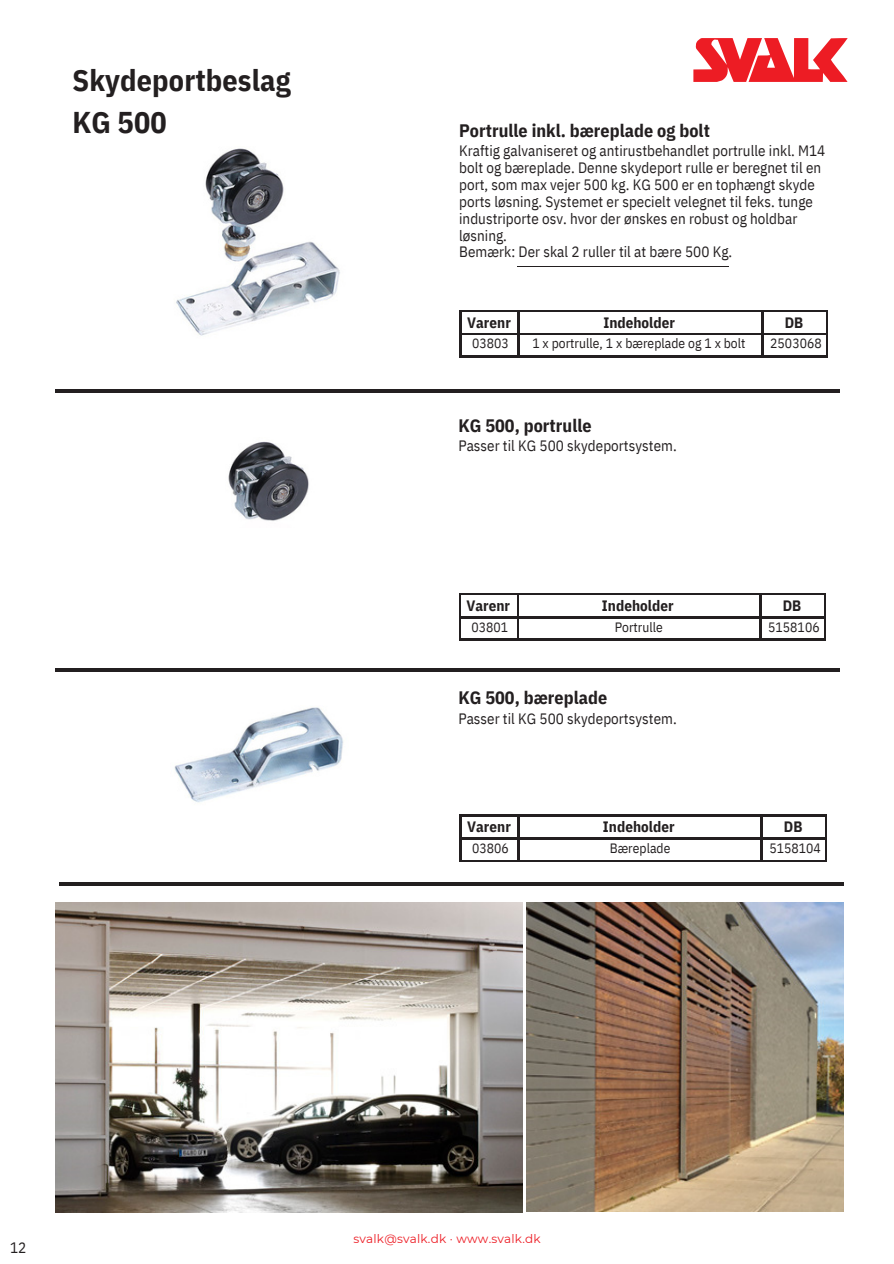
<style>
.page{position:relative;width:894px;height:1264px;background:#fff}
.page>*{position:absolute;margin:0;border:0;box-sizing:border-box;transform-origin:0 0}
.t1{font:700 30px "IBM Plex Sans Cond";letter-spacing:.005em;color:#231f20}
.t2{font:700 18px "IBM Plex Sans Cond";letter-spacing:.005em;color:#231f20}
.t3{font:15px/17px "IBM Plex Sans Cond";letter-spacing:.005em;color:#231f20}
.t4{font:700 15px "IBM Plex Sans Cond";letter-spacing:.005em;color:#231f20}
.t5{font:13.5px "IBM Plex Sans Cond";letter-spacing:.005em;color:#231f20}
.t6{font:12px "Montserrat";letter-spacing:.015em;color:#ed1c24}
</style>
<div class="page">
<img style="left:228px;top:441px;width:81px;height:80px">
<img style="left:176px;top:148px;width:164px;height:188px">
<hr style="left:517px;top:266px;width:211px;height:1px;background:#231f20">
<hr style="left:459px;top:593px;width:58px;height:2px;background:#231f20">
<hr style="left:517px;top:593px;width:243px;height:2px;background:#231f20">
<hr style="left:760px;top:593px;width:65px;height:2px;background:#231f20">
<hr style="left:823px;top:595px;width:2px;height:21px;background:#231f20">
<hr style="left:459px;top:616px;width:58px;height:2px;background:#231f20">
<svg style="left:459px;top:595px;width:1px;height:43px"></svg>
<hr style="left:517px;top:616px;width:243px;height:2px;background:#231f20">
<svg style="left:517px;top:595px;width:1px;height:43px"></svg>
<hr style="left:760px;top:616px;width:65px;height:2px;background:#231f20">
<svg style="left:759px;top:595px;width:1px;height:43px"></svg>
<hr style="left:823px;top:618px;width:2px;height:20px;background:#231f20">
<hr style="left:459px;top:638px;width:58px;height:2px;background:#231f20">
<hr style="left:517px;top:638px;width:243px;height:2px;background:#231f20">
<hr style="left:760px;top:638px;width:65px;height:2px;background:#231f20">
<hr style="left:460px;top:310px;width:58px;height:1px;background:#231f20">
<hr style="left:518px;top:310px;width:244px;height:1px;background:#231f20">
<hr style="left:517px;top:311px;width:2px;height:22px;background:#231f20">
<hr style="left:762px;top:310px;width:65px;height:1px;background:#231f20">
<hr style="left:825px;top:311px;width:2px;height:22px;background:#231f20">
<hr style="left:460px;top:333px;width:58px;height:2px;background:#231f20">
<svg style="left:460px;top:311px;width:1px;height:44px"></svg>
<hr style="left:518px;top:333px;width:244px;height:2px;background:#231f20">
<hr style="left:517px;top:335px;width:2px;height:20px;background:#231f20">
<hr style="left:762px;top:333px;width:65px;height:2px;background:#231f20">
<svg style="left:761px;top:311px;width:1px;height:44px"></svg>
<hr style="left:825px;top:335px;width:2px;height:20px;background:#231f20">
<hr style="left:460px;top:355px;width:58px;height:2px;background:#231f20">
<hr style="left:518px;top:355px;width:244px;height:2px;background:#231f20">
<hr style="left:762px;top:355px;width:65px;height:2px;background:#231f20">
<img style="left:174px;top:707px;width:169px;height:96px">
<hr style="left:55px;top:389px;width:784px;height:3px;background:#231f20">
<hr style="left:55px;top:668px;width:784px;height:3px;background:#231f20">
<hr style="left:460px;top:814px;width:58px;height:2px;background:#231f20">
<hr style="left:518px;top:814px;width:243px;height:2px;background:#231f20">
<hr style="left:517px;top:816px;width:2px;height:21px;background:#231f20">
<hr style="left:761px;top:814px;width:65px;height:2px;background:#231f20">
<hr style="left:760px;top:816px;width:2px;height:21px;background:#231f20">
<hr style="left:824px;top:816px;width:2px;height:21px;background:#231f20">
<hr style="left:460px;top:837px;width:58px;height:2px;background:#231f20">
<svg style="left:460px;top:816px;width:1px;height:44px"></svg>
<hr style="left:518px;top:837px;width:243px;height:2px;background:#231f20">
<hr style="left:517px;top:839px;width:2px;height:21px;background:#231f20">
<hr style="left:761px;top:837px;width:65px;height:2px;background:#231f20">
<hr style="left:760px;top:839px;width:2px;height:21px;background:#231f20">
<hr style="left:824px;top:839px;width:2px;height:21px;background:#231f20">
<hr style="left:460px;top:860px;width:58px;height:1px;background:#231f20">
<hr style="left:518px;top:860px;width:243px;height:1px;background:#231f20">
<hr style="left:761px;top:860px;width:65px;height:1px;background:#231f20">
<img style="left:55px;top:902px;width:467px;height:310px">
<img style="left:526px;top:902px;width:317px;height:309px">
<hr style="left:59px;top:882px;width:784px;height:3px;background:#231f20">
<svg style="left:693px;top:38px;width:154px;height:44px"></svg>
<p class="t1" style="left:73px;top:60px;width:219px">Skydeportbeslag</p>
<p class="t1" style="left:73px;top:102px;width:95px">KG 500</p>
<p class="t2" style="left:459px;top:119px;width:252px">Portrulle inkl. bæreplade og bolt</p>
<p class="t3" style="left:459px;top:142px;width:367px">Kraftig galvaniseret og antirustbehandlet portrulle inkl. M14 bolt og bæreplade. Denne skydeport rulle er beregnet til en port, som max vejer 500 kg. KG 500 er en tophængt skyde ports løsning. Systemet er specielt velegnet til feks. tunge industriporte osv. hvor der ønskes en robust og holdbar løsning.</p>
<p class="t3" style="left:459px;top:243px;width:275px">Bemærk: Der skal 2 ruller til at bære 500 Kg.</p>
<p class="t4" style="left:467px;top:312px;width:45px">Varenr</p>
<p class="t5" style="left:472px;top:334px;width:38px">03803</p>
<p class="t4" style="left:603px;top:312px;width:73px">Indeholder</p>
<p class="t5" style="left:532px;top:334px;width:214px">1 x portrulle, 1 x bæreplade og 1 x bolt</p>
<p class="t4" style="left:784px;top:312px;width:20px">DB</p>
<p class="t5" style="left:770px;top:334px;width:53px">2503068</p>
<p class="t2" style="left:458px;top:413px;width:135px">KG 500, portrulle</p>
<p class="t3" style="left:458px;top:437px;width:220px">Passer til KG 500 skydeportsystem.</p>
<p class="t4" style="left:466px;top:595px;width:45px">Varenr</p>
<p class="t4" style="left:601px;top:595px;width:73px">Indeholder</p>
<p class="t4" style="left:782px;top:595px;width:20px">DB</p>
<p class="t5" style="left:471px;top:618px;width:38px">03801</p>
<p class="t5" style="left:614px;top:618px;width:50px">Portrulle</p>
<p class="t5" style="left:768px;top:618px;width:53px">5158106</p>
<p class="t2" style="left:458px;top:686px;width:150px">KG 500, bæreplade</p>
<p class="t3" style="left:458px;top:709px;width:220px">Passer til KG 500 skydeportsystem.</p>
<p class="t4" style="left:467px;top:817px;width:45px">Varenr</p>
<p class="t4" style="left:602px;top:817px;width:73px">Indeholder</p>
<p class="t4" style="left:783px;top:817px;width:20px">DB</p>
<p class="t5" style="left:472px;top:839px;width:38px">03806</p>
<p class="t5" style="left:609px;top:839px;width:62px">Bæreplade</p>
<p class="t5" style="left:769px;top:839px;width:53px">5158104</p>
<p class="t3" style="left:10px;top:1239px;width:18px">12</p>
<p class="t6" style="left:353px;top:1231px;width:189px">svalk@svalk.dk · www.svalk.dk</p>
</div>
